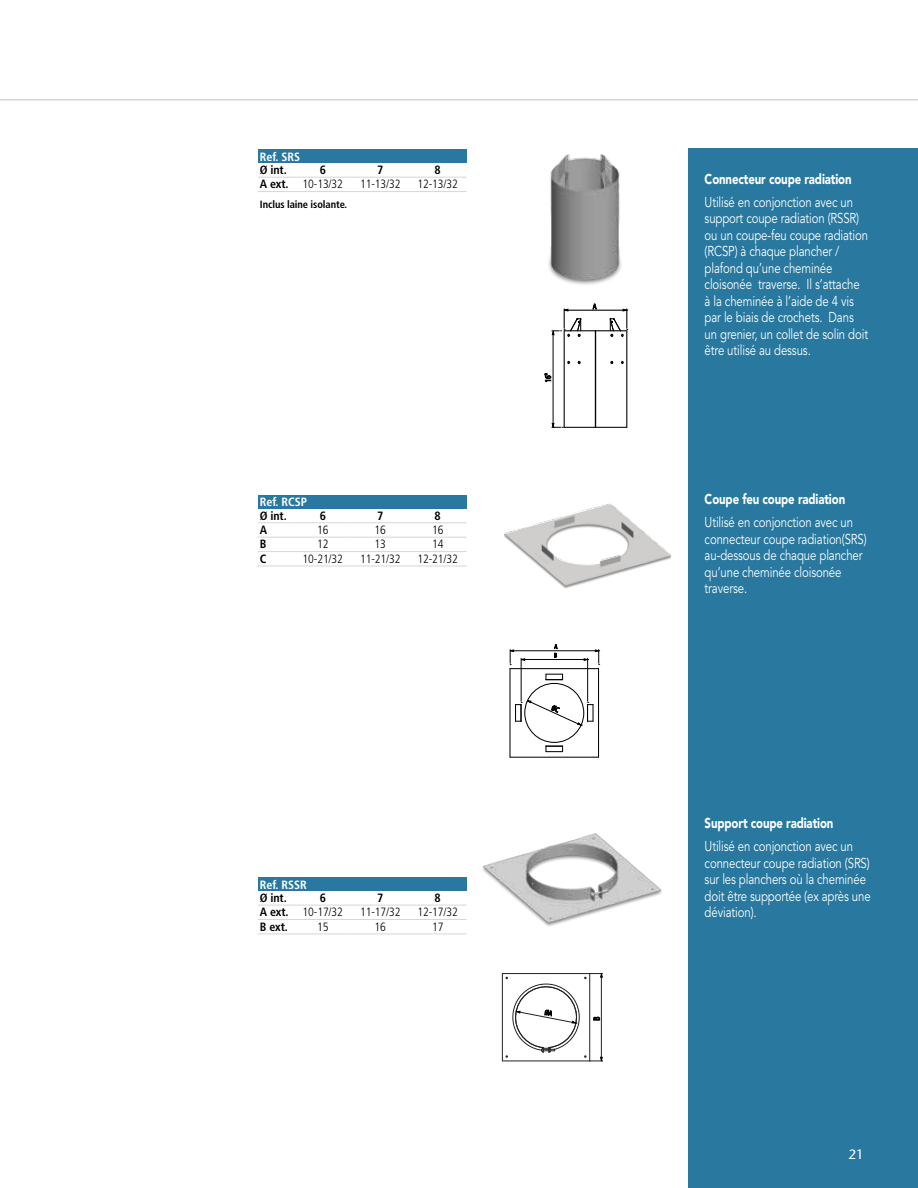
<style>
.page{position:relative;width:918px;height:1188px;background:#fff}
.page>*{position:absolute;margin:0;border:0;box-sizing:border-box;transform-origin:0 0}
.t1{font:14.25px/16.5px "Avenir LT Std";letter-spacing:-.01em;color:#fff;scale:.8 1}
.t2{font:900 14.25px "Avenir LT Std";letter-spacing:-.01em;color:#fff;scale:.8 1}
.t3{font:500 13.5px "Stone Sans Std";color:#fff}
.t4{font:300 condensed 12px "Frutiger LT Std";letter-spacing:-.01em;color:#000}
.t5{font:700 condensed 12px "Frutiger LT Std";letter-spacing:-.01em;color:#000}
.t6{font:700 condensed 12px "Frutiger LT Std";color:#fff}
.t7{font:700 condensed 10.5px "Frutiger LT Std";letter-spacing:-.01em;color:#000}
.s1{font-weight:700}
</style>
<div class="page">
<div style="left:688px;top:148px;width:230px;height:1040px;background:#28789f"></div>
<hr style="left:0;top:99px;width:918px;height:1px;background:#d6d6d6">
<img style="left:548px;top:154px;width:74px;height:131px">
<img style="left:504px;top:503px;width:168px;height:86px">
<img style="left:454px;top:833px;width:208px;height:162px">
<div style="left:258px;top:149px;width:208px;height:14px;background:#28789f"></div>
<hr style="left:258px;top:177px;width:36px;height:1px;background:#d6d6d6">
<hr style="left:294px;top:177px;width:58px;height:1px;background:#d6d6d6">
<hr style="left:352px;top:177px;width:57px;height:1px;background:#d6d6d6">
<hr style="left:409px;top:177px;width:57px;height:1px;background:#d6d6d6">
<hr style="left:258px;top:191px;width:36px;height:1px;background:#d6d6d6">
<hr style="left:294px;top:191px;width:58px;height:1px;background:#d6d6d6">
<hr style="left:352px;top:191px;width:57px;height:1px;background:#d6d6d6">
<hr style="left:409px;top:191px;width:57px;height:1px;background:#d6d6d6">
<div style="left:258px;top:495px;width:208px;height:13px;background:#28789f"></div>
<hr style="left:258px;top:522px;width:36px;height:1px;background:#d6d6d6">
<hr style="left:294px;top:522px;width:58px;height:1px;background:#d6d6d6">
<hr style="left:352px;top:522px;width:57px;height:1px;background:#d6d6d6">
<hr style="left:409px;top:522px;width:57px;height:1px;background:#d6d6d6">
<hr style="left:258px;top:537px;width:36px;height:1px;background:#d6d6d6">
<hr style="left:294px;top:537px;width:58px;height:1px;background:#d6d6d6">
<hr style="left:352px;top:537px;width:57px;height:1px;background:#d6d6d6">
<hr style="left:409px;top:537px;width:57px;height:1px;background:#d6d6d6">
<hr style="left:258px;top:551px;width:36px;height:1px;background:#d6d6d6">
<hr style="left:294px;top:551px;width:58px;height:1px;background:#d6d6d6">
<hr style="left:352px;top:551px;width:57px;height:1px;background:#d6d6d6">
<hr style="left:409px;top:551px;width:57px;height:1px;background:#d6d6d6">
<hr style="left:258px;top:566px;width:36px;height:1px;background:#d6d6d6">
<hr style="left:294px;top:566px;width:58px;height:1px;background:#d6d6d6">
<hr style="left:352px;top:566px;width:57px;height:1px;background:#d6d6d6">
<hr style="left:409px;top:566px;width:57px;height:1px;background:#d6d6d6">
<div style="left:258px;top:877px;width:208px;height:14px;background:#28789f"></div>
<hr style="left:258px;top:905px;width:36px;height:1px;background:#d6d6d6">
<hr style="left:294px;top:905px;width:58px;height:1px;background:#d6d6d6">
<hr style="left:352px;top:905px;width:57px;height:1px;background:#d6d6d6">
<hr style="left:409px;top:905px;width:57px;height:1px;background:#d6d6d6">
<hr style="left:258px;top:919px;width:36px;height:1px;background:#d6d6d6">
<hr style="left:294px;top:919px;width:58px;height:1px;background:#d6d6d6">
<hr style="left:352px;top:919px;width:57px;height:1px;background:#d6d6d6">
<hr style="left:409px;top:919px;width:57px;height:1px;background:#d6d6d6">
<hr style="left:258px;top:934px;width:36px;height:1px;background:#d6d6d6">
<hr style="left:294px;top:934px;width:58px;height:1px;background:#d6d6d6">
<hr style="left:352px;top:934px;width:57px;height:1px;background:#d6d6d6">
<hr style="left:409px;top:934px;width:57px;height:1px;background:#d6d6d6">
<hr style="left:564px;top:427px;width:63px;height:1px;background:#000">
<hr style="left:564px;top:331px;width:1px;height:96px;background:#000">
<hr style="left:595px;top:331px;width:1px;height:96px;background:#000">
<hr style="left:626px;top:331px;width:1px;height:96px;background:#000">
<hr style="left:564px;top:330px;width:63px;height:1px;background:#000">
<hr style="left:566px;top:310px;width:59px;height:1px;background:#000">
<svg style="left:592px;top:304px;width:5px;height:5px"></svg>
<hr style="left:553px;top:333px;width:1px;height:92px;background:#000">
<svg style="left:545px;top:373px;width:6px;height:9px"></svg>
<svg style="left:551px;top:422px;width:12px;height:6px"></svg>
<svg style="left:551px;top:308px;width:31px;height:29px"></svg>
<svg style="left:609px;top:308px;width:19px;height:29px"></svg>
<hr style="left:509px;top:669px;width:2px;height:88px;background:#000">
<hr style="left:510px;top:757px;width:89px;height:1px;background:#000">
<svg style="left:545px;top:746px;width:18px;height:6px"></svg>
<svg style="left:545px;top:674px;width:18px;height:7px"></svg>
<hr style="left:598px;top:669px;width:1px;height:88px;background:#000">
<hr style="left:510px;top:668px;width:89px;height:1px;background:#000">
<hr style="left:512px;top:651px;width:85px;height:1px;background:#000">
<hr style="left:521px;top:658px;width:1px;height:43px;background:#000">
<hr style="left:587px;top:658px;width:1px;height:43px;background:#000">
<hr style="left:523px;top:659px;width:63px;height:1px;background:#000">
<svg style="left:554px;top:644px;width:4px;height:14px"></svg>
<svg style="left:509px;top:649px;width:17px;height:16px"></svg>
<svg style="left:583px;top:649px;width:17px;height:16px"></svg>
<svg style="left:515px;top:699px;width:79px;height:28px"></svg>
<hr style="left:502px;top:974px;width:1px;height:87px;background:#212323">
<hr style="left:502px;top:1061px;width:88px;height:1px;background:#212323">
<hr style="left:502px;top:973px;width:88px;height:1px;background:#212323">
<svg style="left:506px;top:973px;width:97px;height:89px"></svg>
<p class="t6" style="left:260px;top:149px;width:42px">Ref. SRS</p>
<p class="t5" style="left:260px;top:163px;width:28px">ø int.</p>
<p class="t5" style="left:320px;top:163px;width:8px">6</p>
<p class="t5" style="left:377px;top:163px;width:8px">7</p>
<p class="t5" style="left:435px;top:163px;width:8px">8</p>
<p class="t4" style="left:260px;top:177px;width:85px"><span class="s1">A ext.</span> 10-13/32</p>
<p class="t4" style="left:360px;top:177px;width:42px">11-13/32</p>
<p class="t4" style="left:418px;top:177px;width:42px">12-13/32</p>
<p class="t7" style="left:260px;top:198px;width:89px">Inclus laine isolante.</p>
<p class="t6" style="left:260px;top:495px;width:49px">Ref. RCSP</p>
<p class="t5" style="left:260px;top:508px;width:28px">ø int.</p>
<p class="t5" style="left:320px;top:508px;width:8px">6</p>
<p class="t5" style="left:377px;top:508px;width:8px">7</p>
<p class="t5" style="left:435px;top:508px;width:8px">8</p>
<p class="t5" style="left:260px;top:523px;width:9px">A</p>
<p class="t4" style="left:317px;top:523px;width:13px">16</p>
<p class="t4" style="left:375px;top:523px;width:13px">16</p>
<p class="t4" style="left:432px;top:523px;width:13px">16</p>
<p class="t5" style="left:260px;top:537px;width:8px">B</p>
<p class="t4" style="left:317px;top:537px;width:13px">12</p>
<p class="t4" style="left:375px;top:537px;width:13px">13</p>
<p class="t4" style="left:432px;top:537px;width:13px">14</p>
<p class="t5" style="left:260px;top:551px;width:8px">C</p>
<p class="t4" style="left:303px;top:552px;width:42px">10-21/32</p>
<p class="t4" style="left:360px;top:552px;width:42px">11-21/32</p>
<p class="t4" style="left:418px;top:552px;width:42px">12-21/32</p>
<p class="t6" style="left:260px;top:877px;width:48px">Ref. RSSR</p>
<p class="t5" style="left:260px;top:891px;width:28px">ø int.</p>
<p class="t5" style="left:320px;top:891px;width:8px">6</p>
<p class="t5" style="left:377px;top:891px;width:8px">7</p>
<p class="t5" style="left:435px;top:891px;width:8px">8</p>
<p class="t4" style="left:260px;top:905px;width:85px"><span class="s1">A ext.</span> 10-17/32</p>
<p class="t4" style="left:360px;top:905px;width:42px">11-17/32</p>
<p class="t4" style="left:418px;top:905px;width:42px">12-17/32</p>
<p class="t5" style="left:260px;top:919px;width:30px">B ext.</p>
<p class="t4" style="left:317px;top:920px;width:13px">15</p>
<p class="t4" style="left:375px;top:920px;width:13px">16</p>
<p class="t4" style="left:432px;top:920px;width:13px">17</p>
<p class="t2" style="left:705px;top:170px;width:185px">Connecteur coupe radiation</p>
<p class="t1" style="left:705px;top:194px;width:206px">Utilisé en conjonction avec un support coupe radiation (RSSR) ou un coupe-feu coupe radiation (RCSP) à chaque plancher / plafond qu’une cheminée cloisonée traverse. Il s’attache à la cheminée à l’aide de 4 vis par le biais de crochets. Dans un grenier, un collet de solin doit être utilisé au dessus.</p>
<p class="t2" style="left:705px;top:491px;width:177px">Coupe feu coupe radiation</p>
<p class="t1" style="left:705px;top:515px;width:204px">Utilisé en conjonction avec un connecteur coupe radiation(SRS) au-dessous de chaque plancher qu’une cheminée cloisonée traverse.</p>
<p class="t2" style="left:705px;top:815px;width:162px">Support coupe radiation</p>
<p class="t1" style="left:705px;top:839px;width:209px">Utilisé en conjonction avec un connecteur coupe radiation (SRS) sur les planchers où la cheminée doit être supportée (ex après une déviation).</p>
<p class="t3" style="left:849px;top:1146px;width:17px">21</p>
</div>
